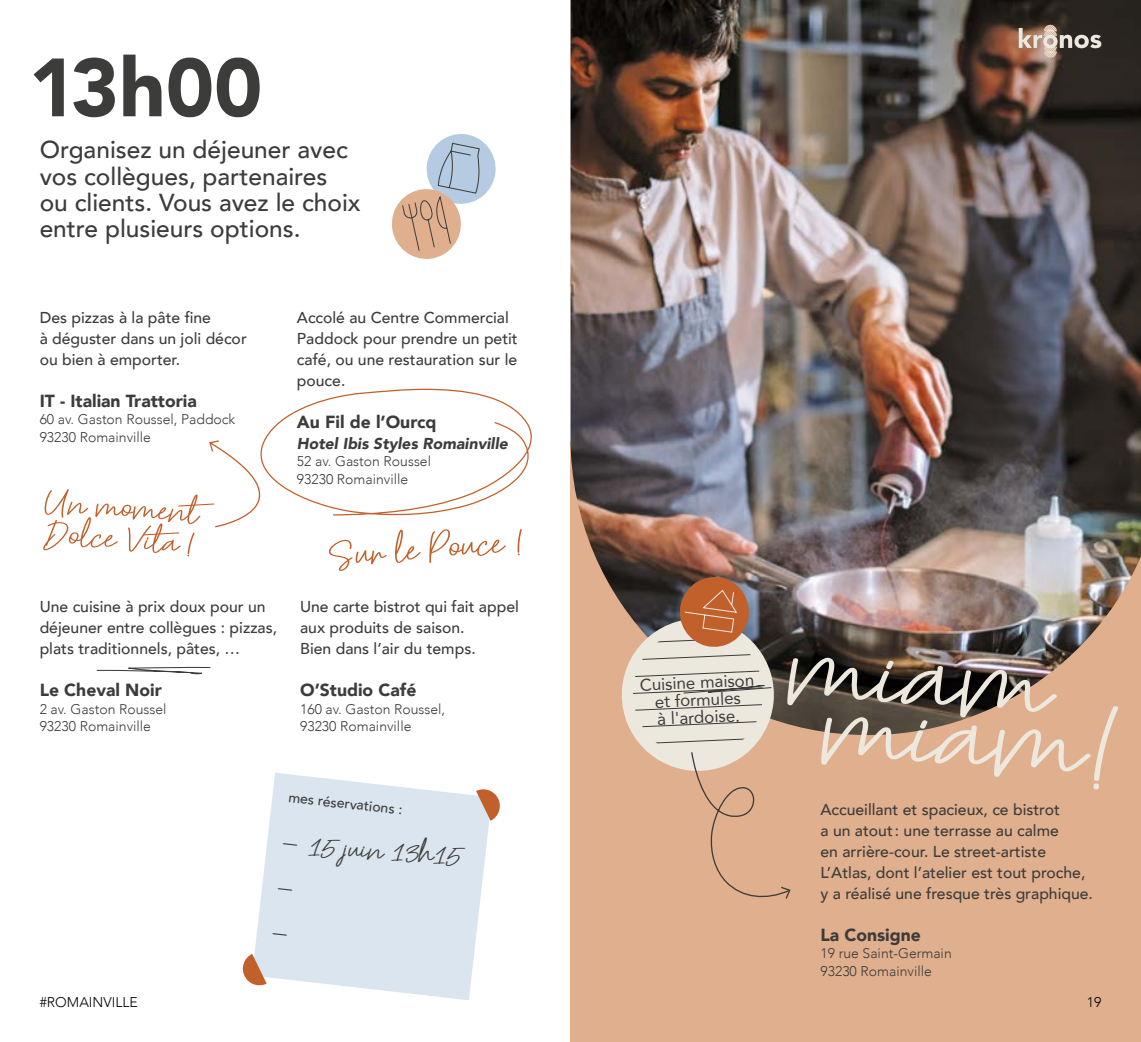
<style>
.page{position:relative;width:1141px;height:1042px;background:#fff}
.page>*{position:absolute;margin:0;border:0;box-sizing:border-box;transform-origin:0 0}
.t1{font:123.55px "Hesterica";color:#ece8de;scale:1.39 1}
.t2{font:900 81.55px "Avenir";color:#3c3c3b}
.t3{font:37.98px "Hesterica";color:#c2602c;scale:1.39 1}
.t4{font:35.18px/31.2px "Hesterica";color:#c2602c;scale:1.39 1}
.t5{font:30.28px "Hesterica";color:#3c3c3b;scale:1.39 1}
.t6{font:500 24.5px/26.2px "Avenir";color:#3c3c3b}
.t7{font:900 17.5px "Avenir";color:#3c3c3b}
.t8{font:16.97px/17.5px "Avenir";color:#3c3c3b;text-align:center}
.t9{font:500 15.75px/21px "Avenir";color:#3c3c3b}
.t10{font:italic 900 15.75px "Avenir";color:#3c3c3b}
.t11{font:300 14px/17.5px "Avenir";color:#3c3c3b}
.t12{font:500 14px "Avenir";color:#3c3c3b}
.t13{font:300 14px "Avenir";color:#000}
</style>
<div class="page">
<div style="left:570px;top:441px;width:571px;height:601px;background:#e0af8e"></div>
<img style="left:570px;top:0;width:571px;height:735px">
<svg style="left:391px;top:134px;width:105px;height:125px"></svg>
<svg style="left:209px;top:388px;width:323px;height:140px"></svg>
<svg style="left:254px;top:772px;width:235px;height:228px;fill:#dbe5f0"></svg>
<svg style="left:242px;top:954px;width:25px;height:33px"></svg>
<svg style="left:476px;top:787px;width:24px;height:34px"></svg>
<svg style="left:96px;top:666px;width:115px;height:8px"></svg>
<svg style="left:618px;top:574px;width:173px;height:325px"></svg>
<svg style="left:1019px;top:25px;width:82px;height:33px;background:#86766b"></svg>
<svg style="left:283px;top:843px;width:14px;height:2px"></svg>
<svg style="left:278px;top:888px;width:14px;height:3px"></svg>
<svg style="left:273px;top:933px;width:14px;height:3px"></svg>
<h2 class="t2" style="left:29px;top:18px;width:235px">13h00</h2>
<h3 class="t6" style="left:40px;top:135px;width:322px">Organisez un déjeuner avec vos collègues, partenaires ou clients. Vous avez le choix entre plusieurs options.</h3>
<p class="t9" style="left:40px;top:306px;width:209px">Des pizzas à la pâte fine<br>à déguster dans un joli décor ou bien à emporter.</p>
<p class="t7" style="left:40px;top:385px;width:159px">IT - Italian Trattoria</p>
<p class="t11" style="left:40px;top:410px;width:197px">60 av. Gaston Roussel, Paddock<br>93230 Romainville</p>
<h3 class="t4" style="left:45px;top:479px;width:114px;rotate:4deg">Un moment<br>Dolce Vita!</h3>
<p class="t9" style="left:40px;top:595px;width:239px">Une cuisine à prix doux pour un déjeuner entre collègues : pizzas, plats traditionnels, pâtes, …</p>
<p class="t7" style="left:40px;top:675px;width:124px">Le Cheval Noir</p>
<p class="t11" style="left:40px;top:700px;width:128px">2 av. Gaston Roussel<br>93230 Romainville</p>
<p class="t9" style="left:297px;top:306px;width:222px">Accolé au Centre Commercial<br>Paddock pour prendre un petit café, ou une restauration sur le pouce.</p>
<p class="t7" style="left:297px;top:406px;width:141px">Au Fil de l’Ourcq</p>
<p class="t10" style="left:297px;top:430px;width:212px">Hotel Ibis Styles Romainville</p>
<p class="t11" style="left:297px;top:452px;width:136px">52 av. Gaston Roussel<br>93230 Romainville</p>
<h3 class="t3" style="left:326px;top:525px;width:142px;rotate:-4deg">Sur le Pouce !</h3>
<p class="t9" style="left:300px;top:595px;width:220px">Une carte bistrot qui fait appel aux produits de saison.<br>Bien dans l’air du temps.</p>
<p class="t7" style="left:300px;top:675px;width:118px">O’Studio Café</p>
<p class="t11" style="left:300px;top:700px;width:147px">160 av. Gaston Roussel,<br>93230 Romainville</p>
<p class="t12" style="left:290px;top:785px;width:116px;rotate:6deg">mes réservations :</p>
<h3 class="t5" style="left:311px;top:821px;width:112px;rotate:4deg">15 juin 13h15</h3>
<p class="t8" style="left:640px;top:675px;width:116px;rotate:-2deg">Cuisine maison et formules</p>
<p class="t8" style="left:657px;top:709px;width:84px;rotate:-2deg">à l'ardoise.</p>
<h1 class="t1" style="left:798px;top:566px;width:191px;rotate:4deg">miam</h1>
<h1 class="t1" style="left:832px;top:626px;width:212px;rotate:4deg">miam!</h1>
<p class="t9" style="left:820px;top:798px;width:274px">Accueillant et spacieux, ce bistrot<br>a un atout: une terrasse au calme<br>en arrière-cour. Le street-artiste L’Atlas, dont l’atelier est tout proche, y a réalisé une fresque très graphique.</p>
<p class="t7" style="left:820px;top:919px;width:102px">La Consigne</p>
<p class="t11" style="left:820px;top:944px;width:133px">19 rue Saint-Germain<br>93230 Romainville</p>
<p class="t13" style="left:40px;top:994px;width:100px">#ROMAINVILLE</p>
<p class="t13" style="left:1087px;top:994px;width:16px">19</p>
</div>
